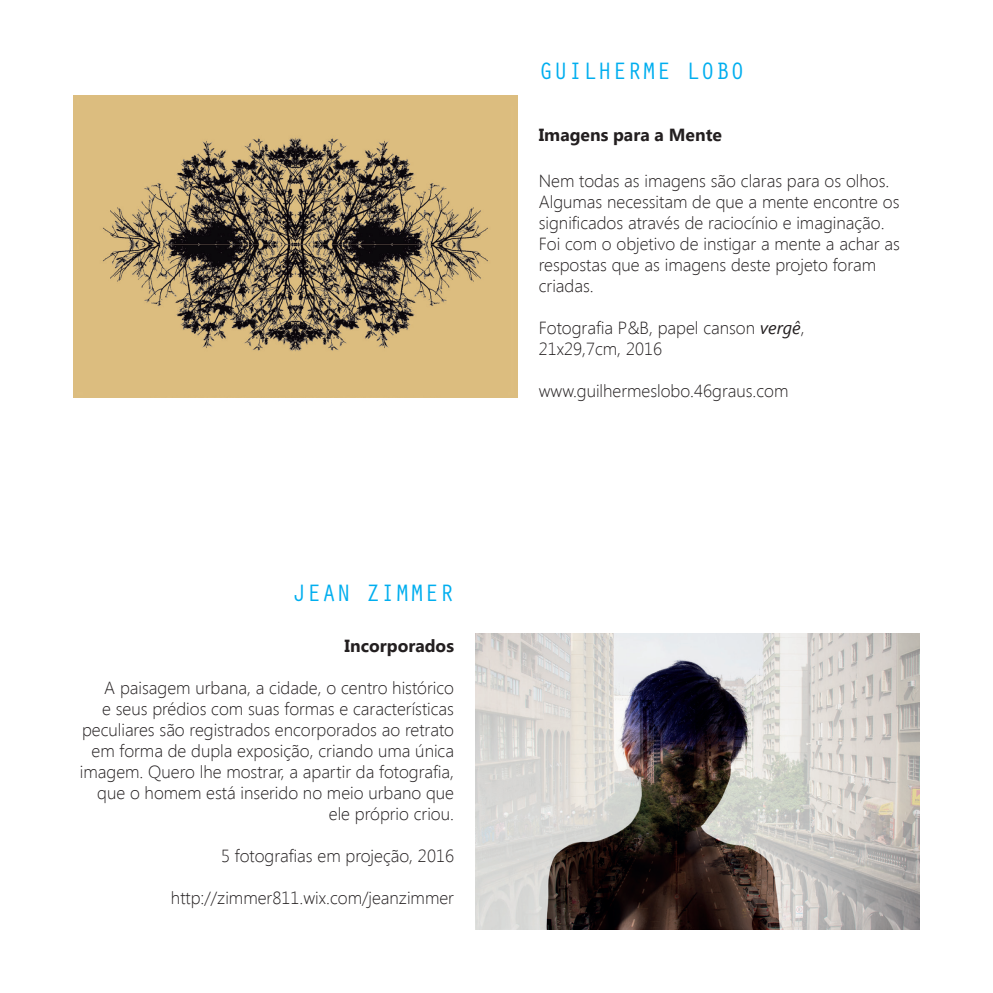
<style>
.page{position:relative;width:993px;height:993px;background:#fff}
.page>*{position:absolute;margin:0;border:0;box-sizing:border-box;transform-origin:0 0}
.t1{font:24.5px "Orator Std";color:#00aeef}
.t2{font:300 17.5px/21px "Segoe UI";color:#231f20}
.t3{font:700 17.5px "Segoe UI";color:#231f20}
.s1{font-weight:400;font-style:italic}
</style>
<div class="page">
<img style="left:74px;top:95px;width:443px;height:302px">
<img style="left:475px;top:633px;width:443px;height:296px">
<p class="t1" style="left:292px;top:575px;width:163px">JEAN ZIMMER</p>
<p class="t3" style="left:344px;top:632px;width:111px">Incorporados</p>
<p class="t2" style="left:80px;top:676px;width:375px;text-align:right">A paisagem urbana, a cidade, o centro histórico<br>e seus prédios com suas formas e características peculiares são registrados encorporados ao retrato em forma de dupla exposição, criando uma única imagem. Quero lhe mostrar, a apartir da fotografia, que o homem está inserido no meio urbano que ele próprio criou.</p>
<p class="t2" style="left:221px;top:844px;width:234px">5 fotografias em projeção, 2016</p>
<p class="t2" style="left:171px;top:886px;width:284px">http://zimmer811.wix.com/jeanzimmer</p>
<p class="t1" style="left:538px;top:53px;width:207px">GUILHERME LOBO</p>
<p class="t3" style="left:538px;top:122px;width:184px">Imagens para a Mente</p>
<p class="t2" style="left:538px;top:169px;width:362px">Nem todas as imagens são claras para os olhos.<br>Algumas necessitam de que a mente encontre os significados através de raciocínio e imaginação.</p>
<p class="t2" style="left:538px;top:232px;width:362px">Foi com o objetivo de instigar a mente a achar as</p>
<p class="t2" style="left:538px;top:253px;width:339px">respostas que as imagens deste projeto foram criadas.</p>
<p class="t2" style="left:538px;top:316px;width:267px">Fotografia P&amp;B, papel canson <span class="s1">vergê</span>,</p>
<p class="t2" style="left:538px;top:337px;width:125px">21x29,7cm, 2016</p>
<p class="t2" style="left:538px;top:379px;width:251px">www.guilhermeslobo.46graus.com</p>
</div>
